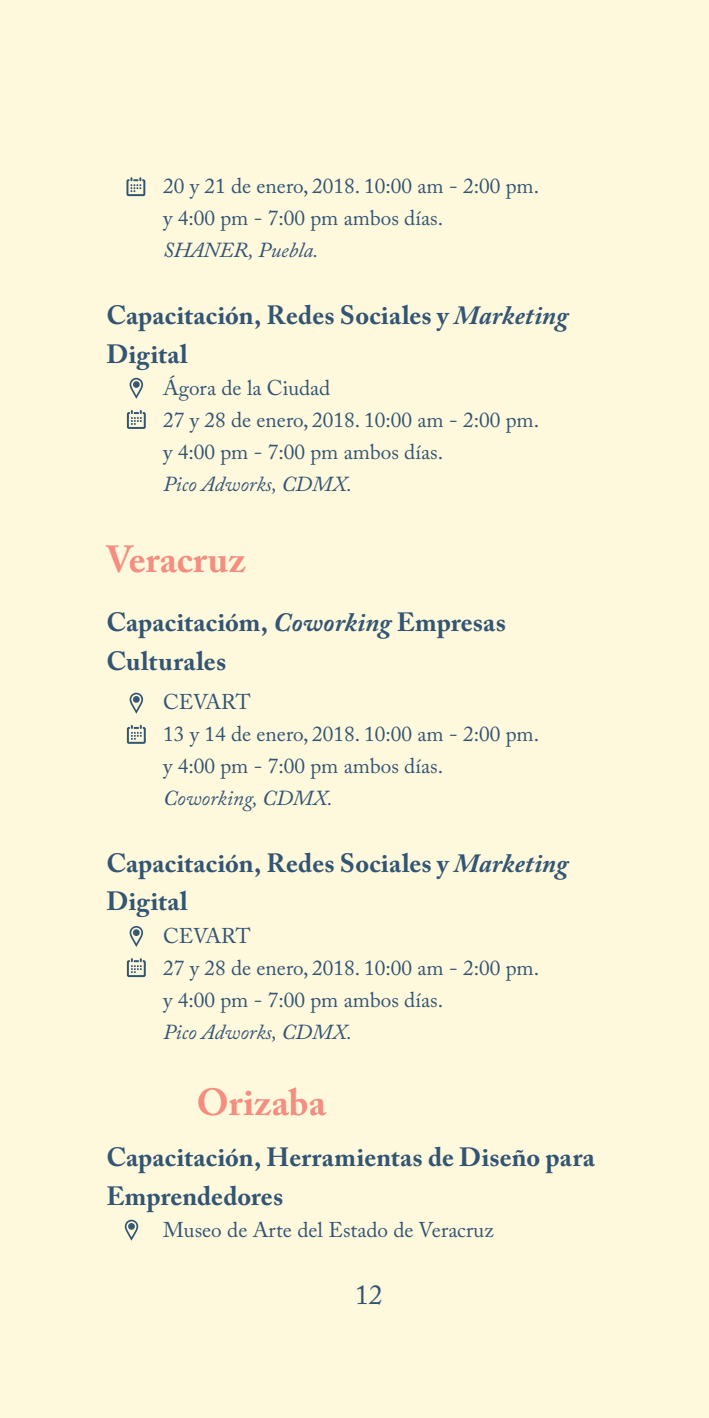
<style>
.page{position:relative;width:709px;height:1418px;background:#fff}
.page>*{position:absolute;margin:0;border:0;box-sizing:border-box;transform-origin:0 0}
.CIUDAD{font:700 37.5px "Adobe Caslon Pro";color:#f48e81}
.t1{font:27.5px "Adobe Caslon Pro";color:#325573}
.TÌTULO{font:700 26.25px "Adobe Caslon Pro";letter-spacing:.01em;color:#325573}
.LUGAR{font:21.25px "Adobe Caslon Pro";color:#325573}
.PERSONA{font:italic 21.25px "Adobe Caslon Pro";color:#325573}
.s1{font-style:italic}
</style>
<div class="page">
<div style="left:0;top:0;width:709px;height:1417px;background:#fef8dd"></div>
<svg style="left:130px;top:378px;width:13px;height:21px"></svg>
<svg style="left:127px;top:410px;width:19px;height:19px"></svg>
<svg style="left:130px;top:692px;width:13px;height:21px"></svg>
<svg style="left:127px;top:725px;width:19px;height:18px"></svg>
<svg style="left:130px;top:926px;width:13px;height:21px"></svg>
<svg style="left:127px;top:958px;width:19px;height:19px"></svg>
<svg style="left:125px;top:1219px;width:13px;height:21px"></svg>
<svg style="left:126px;top:177px;width:19px;height:19px"></svg>
<p class="LUGAR" style="left:163px;top:173px;width:377px">20 y 21 de enero, 2018. 10:00 am - 2:00 pm.</p>
<p class="LUGAR" style="left:163px;top:205px;width:281px">y 4:00 pm - 7:00 pm ambos días.</p>
<p class="PERSONA" style="left:163px;top:237px;width:157px">SHANER, Puebla.</p>
<p class="TÌTULO" style="left:106px;top:299px;width:463px">Capacitación, Redes Sociales y <span class="s1">Marketing</span></p>
<p class="TÌTULO" style="left:106px;top:338px;width:83px">Digital</p>
<p class="LUGAR" style="left:163px;top:375px;width:169px">Ágora de la Ciudad</p>
<p class="LUGAR" style="left:163px;top:407px;width:377px">27 y 28 de enero, 2018. 10:00 am - 2:00 pm.</p>
<p class="LUGAR" style="left:163px;top:439px;width:281px">y 4:00 pm - 7:00 pm ambos días.</p>
<p class="PERSONA" style="left:163px;top:471px;width:190px">Pico Adworks, CDMX.</p>
<p class="CIUDAD" style="left:106px;top:536px;width:140px">Veracruz</p>
<p class="TÌTULO" style="left:106px;top:607px;width:401px">Capacitacióm, <span class="s1">Coworking</span> Empresas</p>
<p class="TÌTULO" style="left:106px;top:645px;width:121px">Culturales</p>
<p class="LUGAR" style="left:163px;top:689px;width:89px">CEVART</p>
<p class="LUGAR" style="left:163px;top:721px;width:377px">13 y 14 de enero, 2018. 10:00 am - 2:00 pm.</p>
<p class="LUGAR" style="left:163px;top:753px;width:281px">y 4:00 pm - 7:00 pm ambos días.</p>
<p class="PERSONA" style="left:163px;top:785px;width:171px">Coworking, CDMX.</p>
<p class="TÌTULO" style="left:106px;top:847px;width:463px">Capacitación, Redes Sociales y <span class="s1">Marketing</span></p>
<p class="TÌTULO" style="left:106px;top:886px;width:83px">Digital</p>
<p class="LUGAR" style="left:163px;top:922px;width:89px">CEVART</p>
<p class="LUGAR" style="left:163px;top:954px;width:377px">27 y 28 de enero, 2018. 10:00 am - 2:00 pm.</p>
<p class="LUGAR" style="left:163px;top:987px;width:281px">y 4:00 pm - 7:00 pm ambos días.</p>
<p class="PERSONA" style="left:163px;top:1019px;width:190px">Pico Adworks, CDMX.</p>
<p class="CIUDAD" style="left:196px;top:1079px;width:131px">Orizaba</p>
<p class="TÌTULO" style="left:106px;top:1141px;width:490px">Capacitación, Herramientas de Diseño para</p>
<p class="TÌTULO" style="left:106px;top:1180px;width:178px">Emprendedores</p>
<p class="LUGAR" style="left:163px;top:1217px;width:332px">Museo de Arte del Estado de Veracruz</p>
<p class="t1" style="left:355px;top:1277px;width:29px">12</p>
</div>
